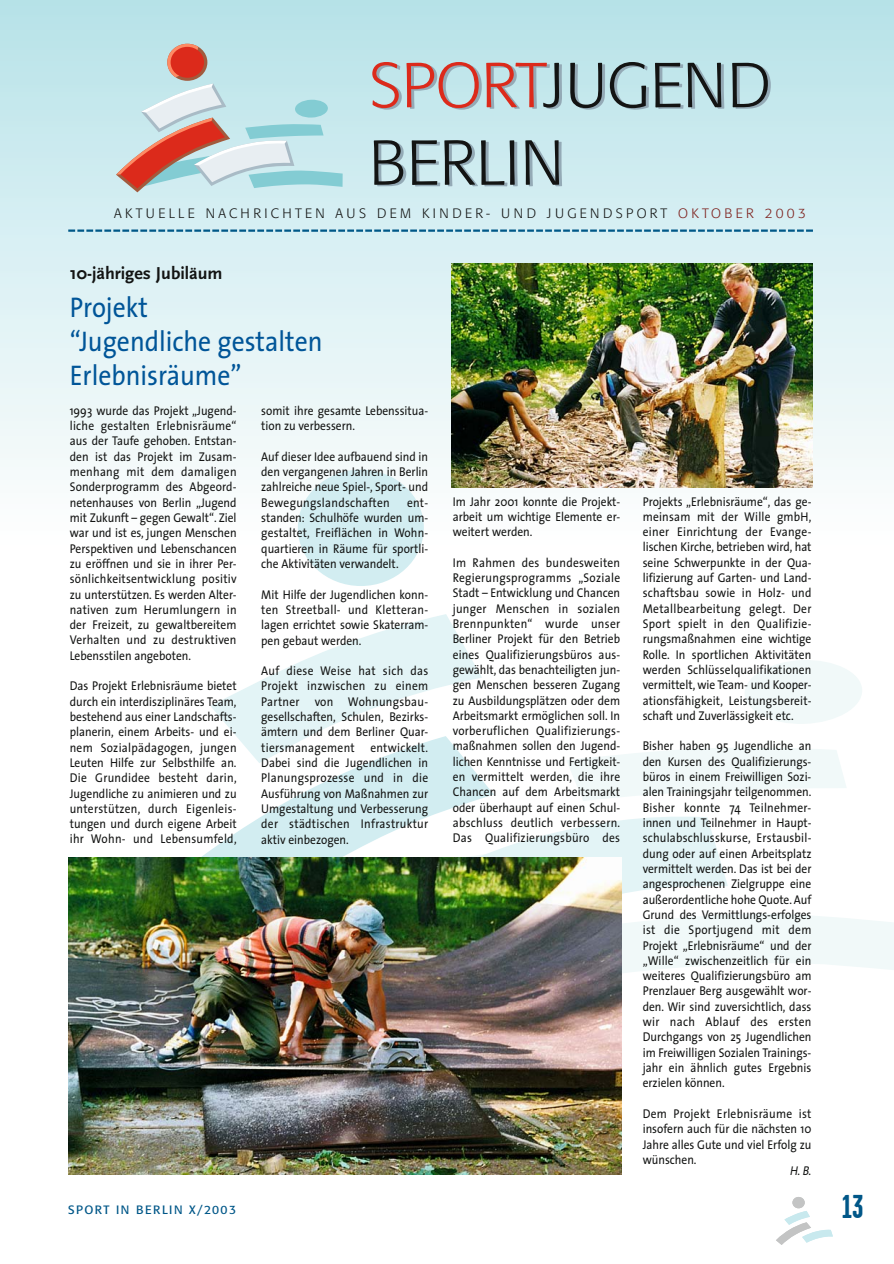
<style>
.page{position:relative;width:894px;height:1264px;background:#fff}
.page>*{position:absolute;margin:0;border:0;box-sizing:border-box;transform-origin:0 0}
.t1{font:300 62.7px/77.6px "Formata";color:#131413}
.t2{font:700 33px "Garage Gothic";color:#005788}
.t3{font:28.5px/34.2px "The Sans";color:#005598;scale:.9 1}
.t4{font:700 18px "Scala Sans";color:#131413}
.t5{font:300 13.5px "Formata";letter-spacing:.245em;color:#131413}
.t6{font:12.75px/15.3px "The Sans";color:#131413;text-align:justify;scale:.9 1}
.t7{font:italic 12.75px "The Sans";color:#131413;scale:.9 1}
.t8{font:12px "Formata";letter-spacing:.115em;color:#005788}
.s1{color:#dc2a1b}
.s2{color:#7d201c}
</style>
<div class="page">
<div style="left:0;top:0;width:893px;height:544px;background:linear-gradient(to bottom,#b8e3e9,#fefefe)"></div>
<div style="left:792px;top:1196px;width:12px;height:12px;background:#c3c4c4;border-radius:50%"></div>
<svg style="left:776px;top:1211px;width:56px;height:33px"></svg>
<svg style="left:68px;top:229px;width:744px;height:3px;background:#5c99b6"></svg>
<svg style="left:745px;top:660px;width:117px;height:64px"></svg>
<svg style="left:567px;top:748px;width:279px;height:53px"></svg>
<svg style="left:621px;top:884px;width:272px;height:92px"></svg>
<div style="left:298px;top:469px;width:125px;height:117px;background:#d2edf1;border-radius:50%"></div>
<svg style="left:211px;top:614px;width:271px;height:122px"></svg>
<svg style="left:201px;top:736px;width:293px;height:121px;fill:#d5eef2"></svg>
<svg style="left:399px;top:814px;width:328px;height:141px"></svg>
<svg style="left:116px;top:44px;width:226px;height:148px;background:#c3d4d6"></svg>
<div style="left:170px;top:47px;width:34px;height:31px;background:#dc2a1b;border-radius:50%"></div>
<img style="left:451px;top:264px;width:361px;height:223px">
<img style="left:68px;top:857px;width:553px;height:317px">
<h1 class="t1" style="left:369px;top:51px;width:403px"><span class="s1">SPORT</span>JUGEND<br>BERLIN</h1>
<p class="t5" style="left:114px;top:207px;width:693px">AKTUELLE NACHRICHTEN AUS DEM KINDER- UND JUGENDSPORT <span class="s2">OKTOBER 2003</span></p>
<h3 class="t4" style="left:70px;top:266px;width:154px">10-jähriges Jubiläum</h3>
<h3 class="t3" style="left:70px;top:293px;width:282px">Projekt<br>“Jugendliche gestalten<br>Erlebnisräume”</h3>
<p class="t6" style="left:261px;top:404px;width:187px">somit ihre gesamte Lebenssitua&shy;tion zu verbessern.</p>
<p class="t6" style="left:261px;top:450px;width:187px">Auf dieser Idee aufbauend sind in den vergangenen Jahren in Berlin zahlreiche neue Spiel-, Sport- und Bewegungslandschaften</p>
<p class="t6" style="left:70px;top:404px;width:187px">1993 wurde das Projekt „Jugend&shy;liche gestalten Erlebnisräume“ aus der Taufe gehoben. Entstan&shy;den ist das Projekt im Zusam&shy;menhang mit dem damaligen Sonderprogramm des Abgeord&shy;netenhauses von Berlin „Jugend mit Zukunft – gegen Gewalt“. Ziel war und ist es, jungen Menschen Perspektiven und Lebenschancen zu eröffnen und sie in ihrer Per&shy;sönlichkeitsentwicklung positiv zu unterstützen. Es werden Alter&shy;nativen zum Herumlungern in der Freizeit, zu gewaltbereitem Verhalten und zu destruktiven Lebensstilen angeboten.</p>
<p class="t6" style="left:70px;top:679px;width:187px">Das Projekt Erlebnisräume bietet durch ein interdisziplinäres Team, bestehend aus einer Landschafts&shy;planerin, einem Arbeits- und ei&shy;nem Sozialpädagogen, jungen Leuten Hilfe zur Selbsthilfe an.<br>Die Grundidee besteht darin, Jugendliche zu animieren und zu unterstützen, durch Eigenleis&shy;tungen und durch eigene Arbeit ihr Wohn- und Lebensumfeld,</p>
<p class="t6" style="left:261px;top:496px;width:187px;text-indent:146px">ent&shy;standen: Schulhöfe wurden um&shy;gestaltet, Freiflächen in Wohn&shy;quartieren in Räume für sportli&shy;che Aktivitäten verwandelt.</p>
<p class="t6" style="left:261px;top:588px;width:187px">Mit Hilfe der Jugendlichen konn&shy;ten Streetball- und Kletteran&shy;lagen errichtet sowie Skaterram&shy;pen gebaut werden.</p>
<p class="t6" style="left:261px;top:664px;width:187px">Auf diese Weise hat sich das Projekt inzwischen zu einem Partner von Wohnungsbau&shy;gesellschaften, Schulen, Bezirks&shy;ämtern und dem Berliner Quar&shy;tiersmanagement entwickelt.<br>Dabei sind die Jugendlichen in Planungsprozesse und in die Ausführung von Maßnahmen zur Umgestaltung und Verbesserung der städtischen Infrastruktur aktiv einbezogen.</p>
<p class="t8" style="left:68px;top:1204px;width:169px">SPORT IN BERLIN X/2003</p>
<p class="t6" style="left:452px;top:494px;width:187px">Im Jahr 2001 konnte die Projekt&shy;arbeit um wichtige Elemente er&shy;weitert werden.</p>
<p class="t6" style="left:452px;top:556px;width:187px">Im Rahmen des bundesweiten Regierungsprogramms „Soziale Stadt – Entwicklung und Chancen junger Menschen in sozialen Brennpunkten“ wurde unser Berliner Projekt für den Betrieb eines Qualifizierungsbüros aus&shy;gewählt, das benachteiligten jun&shy;gen Menschen besseren Zugang zu Ausbildungsplätzen oder dem Arbeitsmarkt ermöglichen soll. In vorberuflichen Qualifizierungs&shy;maßnahmen sollen den Jugend&shy;lichen Kenntnisse und Fertigkeit&shy;en vermittelt werden, die ihre Chancen auf dem Arbeitsmarkt oder überhaupt auf einen Schul&shy;abschluss deutlich verbessern.<br>Das Qualifizierungsbüro des</p>
<p class="t6" style="left:642px;top:494px;width:189px">Projekts „Erlebnisräume“, das ge&shy;meinsam mit der Wille gmbH, einer Einrichtung der Evange&shy;lischen Kirche, betrieben wird, hat seine Schwerpunkte in der Qua&shy;lifizierung auf Garten- und Land&shy;schaftsbau sowie in Holz- und Metallbearbeitung gelegt. Der Sport spielt in den Qualifizie&shy;rungsmaßnahmen eine wichtige Rolle. In sportlichen Aktivitäten werden Schlüsselqualifikationen vermittelt, wie Team- und Kooper&shy;ationsfähigkeit, Leistungsbereit&shy;schaft und Zuverlässigkeit etc.</p>
<p class="t6" style="left:642px;top:739px;width:189px">Bisher haben 95 Jugendliche an den Kursen des Qualifizierungs&shy;büros in einem Freiwilligen Sozi&shy;alen Trainingsjahr teilgenommen.<br>Bisher konnte 74 Teilnehmer&shy;innen und Teilnehmer in Haupt&shy;schulabschlusskurse, Erstausbil&shy;dung oder auf einen Arbeitsplatz vermittelt werden. Das ist bei der angesprochenen Zielgruppe eine außerordentliche hohe Quote. Auf Grund des Vermittlungs-erfolges ist die Sportjugend mit dem Projekt „Erlebnisräume“ und der „Wille“ zwischenzeitlich für ein weiteres Qualifizierungsbüro am Prenzlauer Berg ausgewählt wor&shy;den. Wir sind zuversichtlich, dass wir nach Ablauf des ersten Durchgangs von 25 Jugendlichen im Freiwilligen Sozialen Trainings&shy;jahr ein ähnlich gutes Ergebnis erzielen können.</p>
<p class="t6" style="left:642px;top:1107px;width:189px">Dem Projekt Erlebnisräume ist insofern auch für die nächsten 10<br>Jahre alles Gute und viel Erfolg zu wünschen.</p>
<p class="t7" style="left:789px;top:1164px;width:25px">H. B.</p>
<h2 class="t2" style="left:841px;top:1186px;width:23px">13</h2>
</div>
